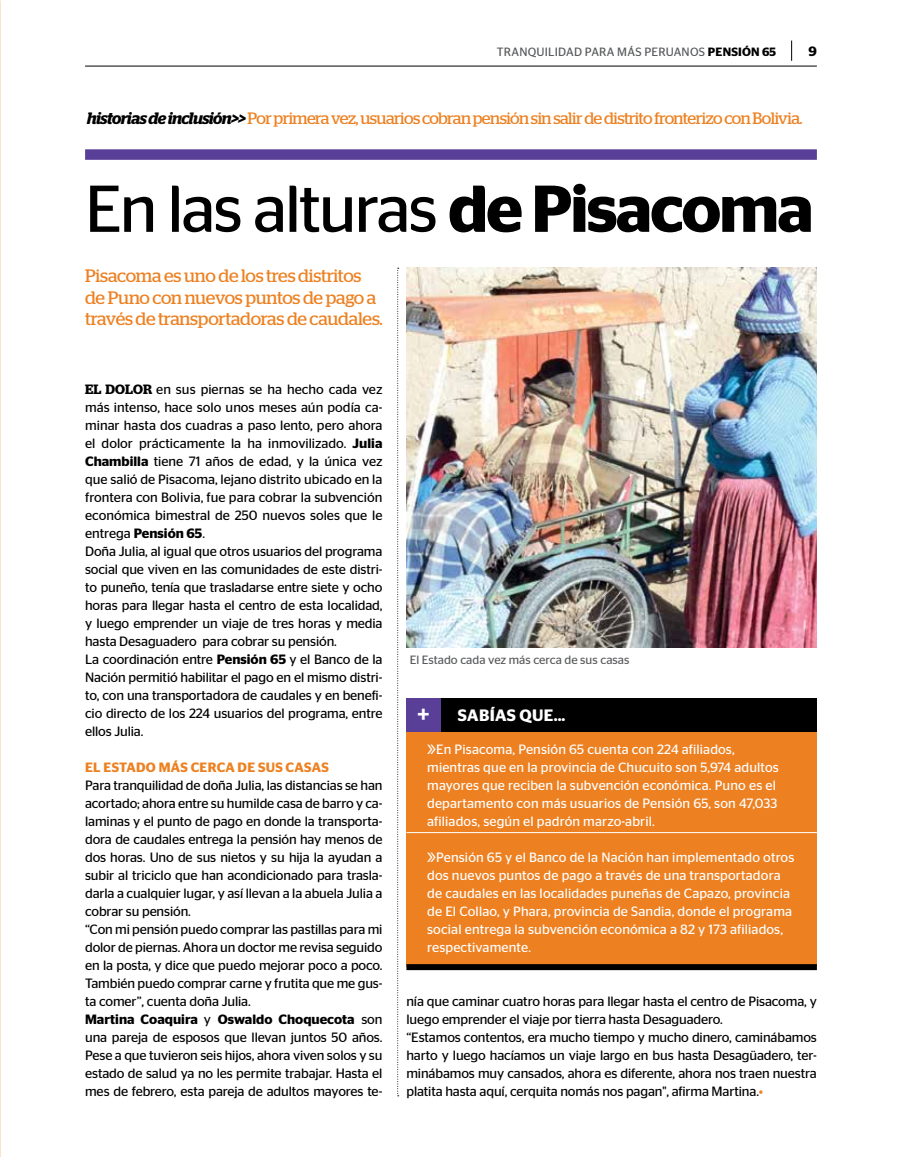
<style>
.page{position:relative;width:902px;height:1157px;background:#fff}
.page>*{position:absolute;margin:0;border:0;box-sizing:border-box;transform-origin:0 0}
.t1{font:66px "Stag Sans";letter-spacing:-.03em;color:#000}
.t2{font:500 22.5px "Stag Sans";color:#fff}
.t3{font:18px/21.6px "Stag";letter-spacing:-.015em;color:#ed8122}
.t4{font:16.5px "Stag";letter-spacing:-.03em;color:#ed8122}
.t5{font:600 16.5px "Stag Sans";letter-spacing:.02em;color:#fff}
.t6{font:13.5px/18px "Stag Sans";letter-spacing:-.01em;color:#000}
.t7{font:13.5px/18px "Stag Sans";letter-spacing:.01em;color:#fff}
.t8{font:600 13.5px "Stag Sans";letter-spacing:.02em;color:#ed8122}
.t9{font:600 13.5px "Stag Sans";color:#000}
.t10{font:12px "Stag Sans";letter-spacing:.005em;color:#58595b}
.s1{font-weight:600;color:#000}
.s2{font-weight:600;font-style:italic;color:#000}
.s3{font-weight:600}
.s4{font-family:"Stag";font-weight:600}
.s5{color:#ed8122}
</style>
<div class="page">
<svg style="left:791px;top:41px;width:1px;height:20px"></svg>
<hr style="left:85px;top:66px;width:731px;height:1px;background:#000">
<div style="left:85px;top:149px;width:731px;height:11px;background:#5a3f99"></div>
<img style="left:406px;top:268px;width:410px;height:379px">
<svg style="left:397px;top:268px;width:2px;height:828px"></svg>
<div style="left:406px;top:704px;width:410px;height:263px;background:#ed8122"></div>
<div style="left:406px;top:697px;width:410px;height:34px;background:#000"></div>
<div style="left:406px;top:697px;width:34px;height:34px;background:#5a3f99"></div>
<hr style="left:406px;top:832px;width:410px;height:1px;background:#fff">
<div style="left:406px;top:964px;width:410px;height:6px;background:#000"></div>
<p class="t10" style="left:496px;top:45px;width:281px">TRANQUILIDAD PARA MÁS PERUANOS <span class="s1">PENSIÓN 65</span></p>
<p class="t9" style="left:808px;top:43px;width:10px">9</p>
<p class="t4" style="left:87px;top:108px;width:717px"><span class="s2">historias de inclusión&gt;&gt;</span>Por primera vez, usuarios cobran pensión sin salir de distrito fronterizo con Bolivia.</p>
<h1 class="t1" style="left:85px;top:171px;width:730px">En las alturas <span class="s3">de Pisacoma</span></h1>
<h3 class="t3" style="left:85px;top:265px;width:299px">Pisacoma es uno de los tres distritos de Puno con nuevos puntos de pago a través de transportadoras de caudales.</h3>
<p class="t6" style="left:85px;top:380px;width:299px"><span class="s4">EL DOLOR</span> en sus piernas se ha hecho cada vez más intenso, hace solo unos meses aún podía ca&shy;minar hasta dos cuadras a paso lento, pero ahora el dolor prácticamente la ha inmovilizado. <span class="s3">Julia Chambilla</span> tiene 71 años de edad, y la única vez que salió de Pisacoma, lejano distrito ubicado en la frontera con Bolivia, fue para cobrar la subvención económica bimestral de 250 nuevos soles que le entrega <span class="s3">Pensión 65</span>.<br>Doña Julia, al igual que otros usuarios del programa social que viven en las comunidades de este distri&shy;to puneño, tenía que trasladarse entre siete y ocho horas para llegar hasta el centro de esta localidad, y luego emprender un viaje de tres horas y media hasta Desaguadero para cobrar su pensión.<br>La coordinación entre <span class="s3">Pensión 65</span> y el Banco de la Nación permitió habilitar el pago en el mismo distri&shy;to, con una transportadora de caudales y en benefi&shy;cio directo de los 224 usuarios del programa, entre ellos Julia.</p>
<p class="t8" style="left:85px;top:759px;width:245px">EL ESTADO MÁS CERCA DE SUS CASAS</p>
<p class="t6" style="left:85px;top:776px;width:299px">Para tranquilidad de doña Julia, las distancias se han acortado; ahora entre su humilde casa de barro y ca&shy;laminas y el punto de pago en donde la transporta&shy;dora de caudales entrega la pensión hay menos de dos horas. Uno de sus nietos y su hija la ayudan a subir al triciclo que han acondicionado para trasla&shy;darla a cualquier lugar, y así llevan a la abuela Julia a cobrar su pensión.<br>“Con mi pensión puedo comprar las pastillas para mi dolor de piernas. Ahora un doctor me revisa seguido en la posta, y dice que puedo mejorar poco a poco.<br>También puedo comprar carne y frutita que me gus&shy;ta comer”, cuenta doña Julia.<br><span class="s3">Martina Coaquira</span> y <span class="s3">Oswaldo Choquecota</span> son una pareja de esposos que llevan juntos 50 años.<br>Pese a que tuvieron seis hijos, ahora viven solos y su estado de salud ya no les permite trabajar. Hasta el mes de febrero, esta pareja de adultos mayores te-</p>
<p class="t10" style="left:409px;top:653px;width:221px">El Estado cada vez más cerca de sus casas</p>
<h2 class="t2" style="left:417px;top:701px;width:13px">+</h2>
<p class="t5" style="left:458px;top:706px;width:109px">SABÍAS QUE...</p>
<p class="t7" style="left:427px;top:740px;width:353px">&gt;&gt;En Pisacoma, Pensión 65 cuenta con 224 afiliados, mientras que en la provincia de Chucuito son 5,974 adultos mayores que reciben la subvención económica. Puno es el departamento con más usuarios de Pensión 65, son 47,033 afiliados, según el padrón marzo-abril.</p>
<p class="t7" style="left:427px;top:848px;width:368px">&gt;&gt;Pensión 65 y el Banco de la Nación han implementado otros dos nuevos puntos de pago a través de una transportadora de caudales en las localidades puneñas de Capazo, provincia de El Collao, y Phara, provincia de Sandia, donde el programa social entrega la subvención económica a 82 y 173 afiliados, respectivamente.</p>
<p class="t6" style="left:406px;top:992px;width:412px">nía que caminar cuatro horas para llegar hasta el centro de Pisacoma, y luego emprender el viaje por tierra hasta Desaguadero.<br>“Estamos contentos, era mucho tiempo y mucho dinero, caminábamos harto y luego hacíamos un viaje largo en bus hasta Desagüadero, ter&shy;minábamos muy cansados, ahora es diferente, ahora nos traen nuestra platita hasta aquí, cerquita nomás nos pagan", afirma Martina.<span class="s5">•</span></p>
</div>
